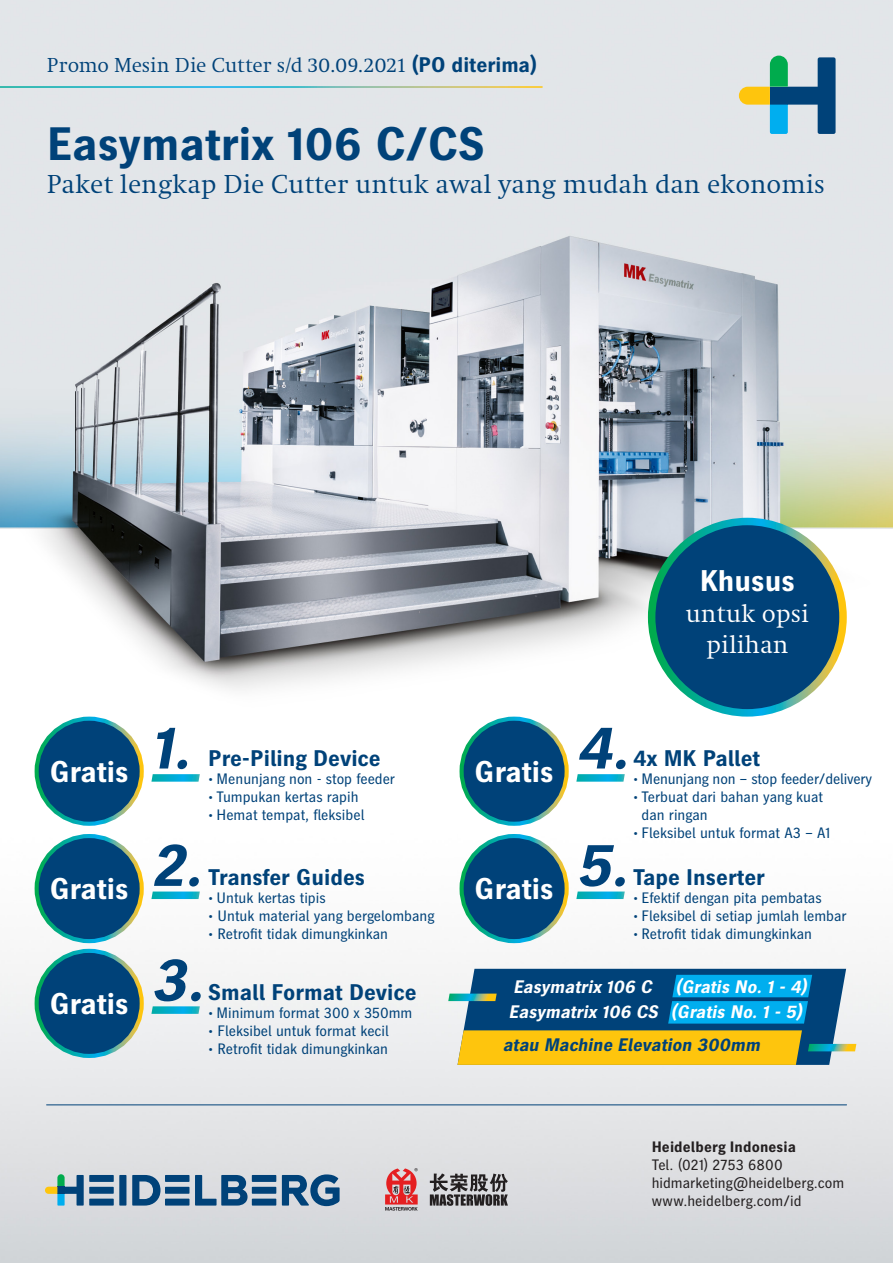
<style>
.page{position:relative;width:893px;height:1263px;background:#fff}
.page>*{position:absolute;margin:0;border:0;box-sizing:border-box;transform-origin:0 0}
.t1{font:italic 700 59.85px "Heidelberg Gothic Ml";color:#004279}
.t2{font:700 46.5px "Heidelberg Gothic Ml";color:#004279}
.t3{font:700 29.7px "Heidelberg Gothic Ml";color:#fff}
.t4{font:27px "Heidelberg Antiqua ML";color:#004279}
.t5{font:25.65px/30.8px "Heidelberg Antiqua ML";color:#fff;text-align:center}
.t6{font:700 22.5px "Heidelberg Gothic Ml";color:#004279}
._017_Callout_Headlin{font:21px "Heidelberg Antiqua ML";letter-spacing:-.005em;color:#004279}
.t7{font:italic 700 18px "Heidelberg Gothic Ml";color:#fff}
.t8{font:italic 700 18px "Heidelberg Gothic Ml";color:#004279}
.t9{font:15px "Heidelberg Gothic Ml";color:#004279}
._015_Address_Copy_A4{font:15px "Heidelberg Gothic Ml";letter-spacing:.005em;color:#231f20}
._015_Address_Headlin{font:700 15px "Heidelberg Gothic Ml";letter-spacing:.005em;color:#231f20}
.s1{font-family:"Heidelberg Gothic Ml";font-weight:700}
</style>
<div class="page">
<img style="left:0;top:0;width:893px;height:1263px">
<hr style="left:0;top:86px;width:542px;height:2px;background:#fff">
<hr style="left:47px;top:1104px;width:800px;height:1px;background:#004279">
<div style="left:652px;top:521px;width:191px;height:192px;background:#004279;border-radius:50%"></div>
<div style="left:648px;top:518px;width:199px;height:199px;border:8px solid #fff;border-radius:50%"></div>
<div style="left:37px;top:719px;width:105px;height:105px;background:#004279;border-radius:50%"></div>
<div style="left:35px;top:717px;width:109px;height:109px;border:4px solid #fff;border-radius:50%"></div>
<svg style="left:152px;top:774px;width:47px;height:8px"></svg>
<div style="left:462px;top:719px;width:105px;height:105px;background:#004279;border-radius:50%"></div>
<div style="left:459px;top:717px;width:110px;height:109px;border:4px solid #fff;border-radius:50%"></div>
<svg style="left:577px;top:774px;width:47px;height:8px"></svg>
<div style="left:37px;top:836px;width:105px;height:105px;background:#004279;border-radius:50%"></div>
<div style="left:35px;top:834px;width:109px;height:109px;border:4px solid #fff;border-radius:50%"></div>
<svg style="left:152px;top:891px;width:47px;height:8px"></svg>
<div style="left:462px;top:836px;width:105px;height:105px;background:#004279;border-radius:50%"></div>
<div style="left:459px;top:834px;width:110px;height:109px;border:4px solid #fff;border-radius:50%"></div>
<svg style="left:577px;top:891px;width:47px;height:8px"></svg>
<div style="left:37px;top:951px;width:105px;height:105px;background:#004279;border-radius:50%"></div>
<div style="left:35px;top:949px;width:109px;height:109px;border:4px solid #fff;border-radius:50%"></div>
<svg style="left:152px;top:1006px;width:47px;height:8px"></svg>
<svg style="left:458px;top:969px;width:388px;height:96px;background:#115082"></svg>
<svg style="left:449px;top:993px;width:47px;height:8px"></svg>
<svg style="left:809px;top:1044px;width:47px;height:7px"></svg>
<div style="left:461px;top:1030px;width:338px;height:35px;background:#fec50d"></div>
<div style="left:674px;top:975px;width:136px;height:22px;background:#00aeef"></div>
<div style="left:670px;top:1001px;width:136px;height:22px;background:#00aeef"></div>
<svg style="left:739px;top:56px;width:97px;height:78px;background:#82abae"></svg>
<svg style="left:132px;top:1175px;width:28px;height:30px"></svg>
<div style="left:119px;top:1175px;width:7px;height:30px;background:#004279"></div>
<div style="left:89px;top:1175px;width:25px;height:7px;background:#004279"></div>
<div style="left:89px;top:1187px;width:25px;height:7px;background:#004279"></div>
<div style="left:89px;top:1198px;width:25px;height:7px;background:#004279"></div>
<div style="left:165px;top:1175px;width:24px;height:7px;background:#004279"></div>
<div style="left:165px;top:1187px;width:24px;height:7px;background:#004279"></div>
<div style="left:165px;top:1198px;width:24px;height:7px;background:#004279"></div>
<svg style="left:195px;top:1175px;width:53px;height:30px;background:#5f85a5"></svg>
<div style="left:252px;top:1175px;width:24px;height:7px;background:#004279"></div>
<div style="left:252px;top:1187px;width:24px;height:7px;background:#004279"></div>
<div style="left:252px;top:1198px;width:24px;height:7px;background:#004279"></div>
<svg style="left:282px;top:1174px;width:58px;height:32px;background:#5980a2"></svg>
<svg style="left:45px;top:1174px;width:39px;height:31px"></svg>
<svg style="left:385px;top:1168px;width:33px;height:42px"></svg>
<svg style="left:430px;top:1173px;width:78px;height:33px;background:#7d7b7d"></svg>
<p class="_017_Callout_Headlin" style="left:47px;top:53px;width:492px">Promo Mesin Die Cutter s/d 30.09.2021 <span class="s1">(PO diterima)</span></p>
<p class="t2" style="left:47px;top:118px;width:440px">Easymatrix 106 C/CS</p>
<p class="t4" style="left:47px;top:169px;width:780px">Paket lengkap Die Cutter untuk awal yang mudah dan ekonomis</p>
<p class="t1" style="left:151px;top:714px;width:54px">1.</p>
<p class="t3" style="left:50px;top:755px;width:81px">Gratis</p>
<p class="t6" style="left:208px;top:746px;width:174px">Pre-Piling Device</p>
<p class="t9" style="left:208px;top:771px;width:188px">• Menunjang non - stop feeder</p>
<p class="t9" style="left:208px;top:789px;width:152px">• Tumpukan kertas rapih</p>
<p class="t9" style="left:208px;top:807px;width:158px">• Hemat tempat, fleksibel</p>
<p class="t3" style="left:50px;top:872px;width:81px">Gratis</p>
<p class="t3" style="left:50px;top:987px;width:81px">Gratis</p>
<p class="t1" style="left:151px;top:832px;width:65px">2.</p>
<p class="t6" style="left:208px;top:865px;width:159px">Transfer Guides</p>
<p class="t9" style="left:208px;top:890px;width:119px">• Untuk kertas tipis</p>
<p class="t9" style="left:208px;top:908px;width:228px">• Untuk material yang bergelombang</p>
<p class="t9" style="left:208px;top:926px;width:181px">• Retrofit tidak dimungkinkan</p>
<p class="t1" style="left:151px;top:947px;width:67px">3.</p>
<p class="t6" style="left:208px;top:980px;width:210px">Small Format Device</p>
<p class="t9" style="left:208px;top:1005px;width:206px">• Minimum format 300 x 350mm</p>
<p class="t9" style="left:208px;top:1023px;width:182px">• Fleksibel untuk format kecil</p>
<p class="t9" style="left:208px;top:1041px;width:181px">• Retrofit tidak dimungkinkan</p>
<p class="t3" style="left:700px;top:564px;width:97px">Khusus</p>
<p class="t5" style="left:686px;top:598px;width:125px">untuk opsi pilihan</p>
<p class="t3" style="left:475px;top:755px;width:81px">Gratis</p>
<p class="t1" style="left:576px;top:714px;width:67px">4.</p>
<p class="t6" style="left:633px;top:746px;width:128px">4x MK Pallet</p>
<p class="t9" style="left:633px;top:771px;width:241px">• Menunjang non – stop feeder/delivery</p>
<p class="t9" style="left:633px;top:789px;width:192px">• Terbuat dari bahan yang kuat</p>
<p class="t9" style="left:641px;top:807px;width:68px">dan ringan</p>
<p class="t9" style="left:633px;top:825px;width:199px">• Fleksibel untuk format A3 – A1</p>
<p class="t1" style="left:576px;top:832px;width:66px">5.</p>
<p class="t3" style="left:475px;top:872px;width:81px">Gratis</p>
<p class="t6" style="left:633px;top:865px;width:133px">Tape Inserter</p>
<p class="t9" style="left:633px;top:890px;width:190px">• Efektif dengan pita pembatas</p>
<p class="t9" style="left:633px;top:908px;width:215px">• Fleksibel di setiap jumlah lembar</p>
<p class="t9" style="left:633px;top:926px;width:181px">• Retrofit tidak dimungkinkan</p>
<p class="t7" style="left:513px;top:976px;width:299px">Easymatrix 106 C (Gratis No. 1 - 4)</p>
<p class="t7" style="left:509px;top:1002px;width:299px">Easymatrix 106 CS (Gratis No. 1 - 5)</p>
<p class="t8" style="left:503px;top:1035px;width:263px">atau Machine Elevation 300mm</p>
<p class="_015_Address_Headlin" style="left:652px;top:1138px;width:146px">Heidelberg Indonesia</p>
<p class="_015_Address_Copy_A4" style="left:652px;top:1156px;width:132px">Tel. (021) 2753 6800</p>
<p class="_015_Address_Copy_A4" style="left:652px;top:1174px;width:194px">hidmarketing@heidelberg.com</p>
<p class="_015_Address_Copy_A4" style="left:652px;top:1192px;width:152px">www.heidelberg.com/id</p>
</div>
